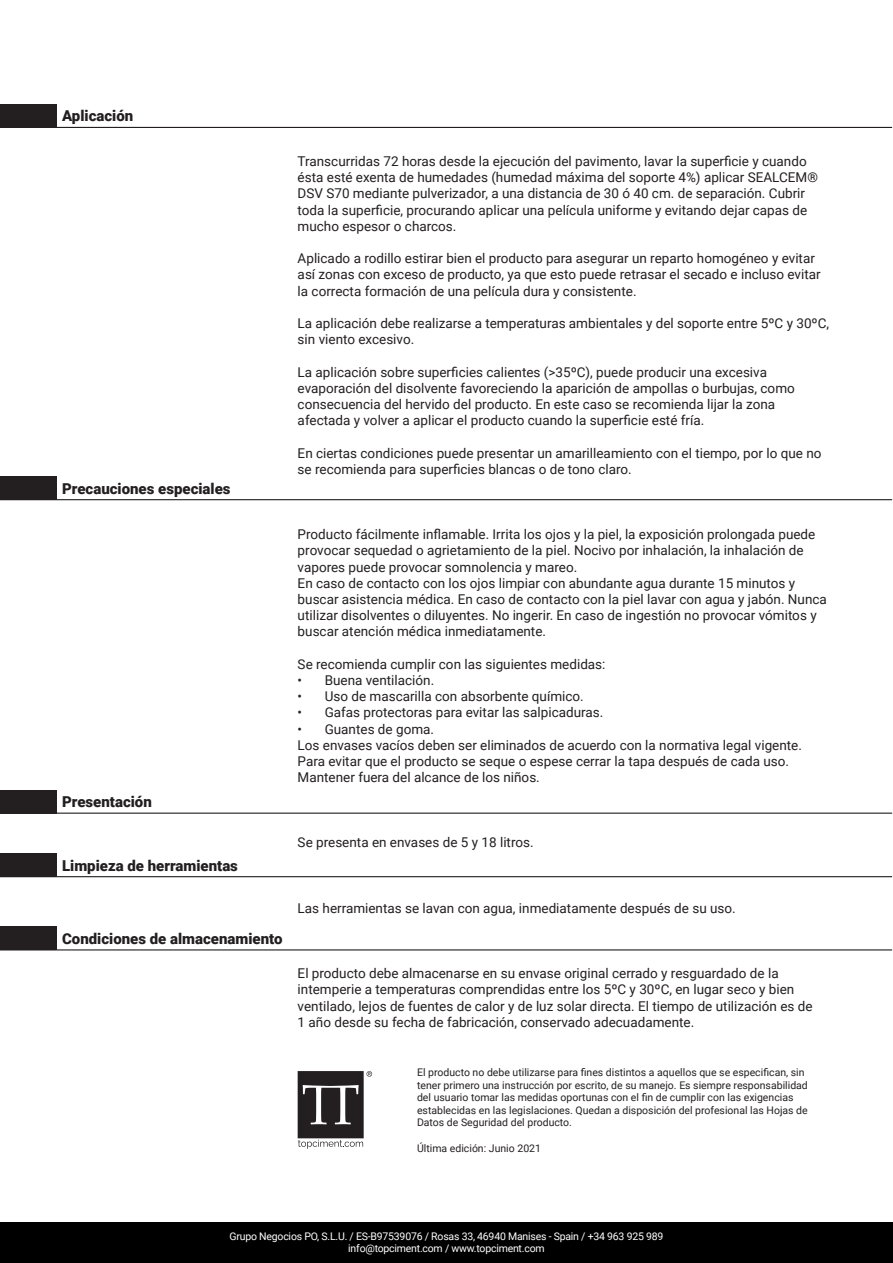
<style>
.page{position:relative;width:893px;height:1263px;background:#fff}
.page>*{position:absolute;margin:0;border:0;box-sizing:border-box;transform-origin:0 0}
.t1{font:900 15px "Roboto";color:#231f20}
.TEXTO_GROSO{font:13.5px/16.2px "Roboto";color:#231f20}
.t2{font:10.5px/12.6px "Roboto";color:#231f20}
.t3{font:10.5px/12px "Roboto";letter-spacing:-.02em;color:#fff;text-align:center}
</style>
<div class="page">
<div style="left:0;top:1222px;width:893px;height:41px;background:#000"></div>
<div style="left:0;top:104px;width:56px;height:23px;background:#231f20"></div>
<hr style="left:0;top:127px;width:56px;height:1px;background:#231f20">
<hr style="left:56px;top:127px;width:836px;height:1px;background:#231f20">
<div style="left:0;top:476px;width:56px;height:24px;background:#231f20"></div>
<hr style="left:56px;top:499px;width:836px;height:1px;background:#231f20">
<div style="left:0;top:790px;width:56px;height:23px;background:#231f20"></div>
<hr style="left:0;top:812px;width:56px;height:2px;background:#231f20">
<hr style="left:56px;top:812px;width:836px;height:2px;background:#231f20">
<div style="left:0;top:853px;width:56px;height:24px;background:#231f20"></div>
<hr style="left:56px;top:876px;width:836px;height:1px;background:#231f20">
<div style="left:0;top:927px;width:56px;height:23px;background:#231f20"></div>
<hr style="left:56px;top:949px;width:836px;height:1px;background:#231f20">
<svg style="left:298px;top:1071px;width:74px;height:78px"></svg>
<h3 class="t1" style="left:62px;top:106px;width:73px">Aplicación</h3>
<h3 class="t1" style="left:62px;top:478px;width:170px">Precauciones especiales</h3>
<h3 class="t1" style="left:62px;top:791px;width:91px">Presentación</h3>
<h3 class="t1" style="left:62px;top:855px;width:177px">Limpieza de herramientas</h3>
<h3 class="t1" style="left:62px;top:928px;width:222px">Condiciones de almacenamiento</h3>
<p class="TEXTO_GROSO" style="left:298px;top:153px;width:522px">Transcurridas 72 horas desde la ejecución del pavimento, lavar la superficie y cuando ésta esté exenta de humedades (humedad máxima del soporte 4%) aplicar SEALCEM® DSV S70 mediante pulverizador, a una distancia de 30 ó 40 cm. de separación. Cubrir toda la superficie, procurando aplicar una película uniforme y evitando dejar capas de mucho espesor o charcos.</p>
<p class="TEXTO_GROSO" style="left:298px;top:250px;width:525px">Aplicado a rodillo estirar bien el producto para asegurar un reparto homogéneo y evitar así zonas con exceso de producto, ya que esto puede retrasar el secado e incluso evitar la correcta formación de una película dura y consistente.</p>
<p class="TEXTO_GROSO" style="left:298px;top:315px;width:533px">La aplicación debe realizarse a temperaturas ambientales y del soporte entre 5ºC y 30ºC, sin viento excesivo.</p>
<p class="TEXTO_GROSO" style="left:298px;top:363px;width:499px">La aplicación sobre superficies calientes (&gt;35ºC), puede producir una excesiva evaporación del disolvente favoreciendo la aparición de ampollas o burbujas, como consecuencia del hervido del producto. En este caso se recomienda lijar la zona afectada y volver a aplicar el producto cuando la superficie esté fría.</p>
<p class="TEXTO_GROSO" style="left:298px;top:444px;width:525px">En ciertas condiciones puede presentar un amarilleamiento con el tiempo, por lo que no se recomienda para superficies blancas o de tono claro.</p>
<p class="TEXTO_GROSO" style="left:298px;top:526px;width:519px">Producto fácilmente inflamable. Irrita los ojos y la piel, la exposición prolongada puede provocar sequedad o agrietamiento de la piel. Nocivo por inhalación, la inhalación de vapores puede provocar somnolencia y mareo.</p>
<p class="TEXTO_GROSO" style="left:298px;top:574px;width:531px">En caso de contacto con los ojos limpiar con abundante agua durante 15 minutos y buscar asistencia médica. En caso de contacto con la piel lavar con agua y jabón. Nunca utilizar disolventes o diluyentes. No ingerir. En caso de ingestión no provocar vómitos y buscar atención médica inmediatamente.</p>
<p class="TEXTO_GROSO" style="left:298px;top:655px;width:309px">Se recomienda cumplir con las siguientes medidas:</p>
<p class="TEXTO_GROSO" style="left:298px;top:672px;width:138px">• Buena ventilación.</p>
<p class="TEXTO_GROSO" style="left:298px;top:688px;width:288px">• Uso de mascarilla con absorbente químico.</p>
<p class="TEXTO_GROSO" style="left:298px;top:704px;width:307px">• Gafas protectoras para evitar las salpicaduras.</p>
<p class="TEXTO_GROSO" style="left:298px;top:720px;width:138px">• Guantes de goma.</p>
<p class="TEXTO_GROSO" style="left:298px;top:736px;width:506px">Los envases vacíos deben ser eliminados de acuerdo con la normativa legal vigente.</p>
<p class="TEXTO_GROSO" style="left:298px;top:753px;width:493px">Para evitar que el producto se seque o espese cerrar la tapa después de cada uso.<br>Mantener fuera del alcance de los niños.</p>
<p class="TEXTO_GROSO" style="left:298px;top:834px;width:237px">Se presenta en envases de 5 y 18 litros.</p>
<p class="TEXTO_GROSO" style="left:298px;top:899px;width:440px">Las herramientas se lavan con agua, inmediatamente después de su uso.</p>
<p class="TEXTO_GROSO" style="left:298px;top:965px;width:516px">El producto debe almacenarse en su envase original cerrado y resguardado de la intemperie a temperaturas comprendidas entre los 5ºC y 30ºC, en lugar seco y bien ventilado, lejos de fuentes de calor y de luz solar directa. El tiempo de utilización es de 1 año desde su fecha de fabricación, conservado adecuadamente.</p>
<p class="t2" style="left:417px;top:1066px;width:392px">El producto no debe utilizarse para fines distintos a aquellos que se especifican, sin tener primero una instrucción por escrito, de su manejo. Es siempre responsabilidad del usuario tomar las medidas oportunas con el fin de cumplir con las exigencias establecidas en las legislaciones. Quedan a disposición del profesional las Hojas de Datos de Seguridad del producto.</p>
<p class="t2" style="left:417px;top:1141px;width:125px">Última edición: Junio 2021</p>
<p class="t3" style="left:230px;top:1230px;width:435px">Grupo Negocios PO, S.L.U. / ES-B97539076 / Rosas 33, 46940 Manises - Spain / +34 963 925 989 info@topciment.com / www.topciment.com</p>
</div>
